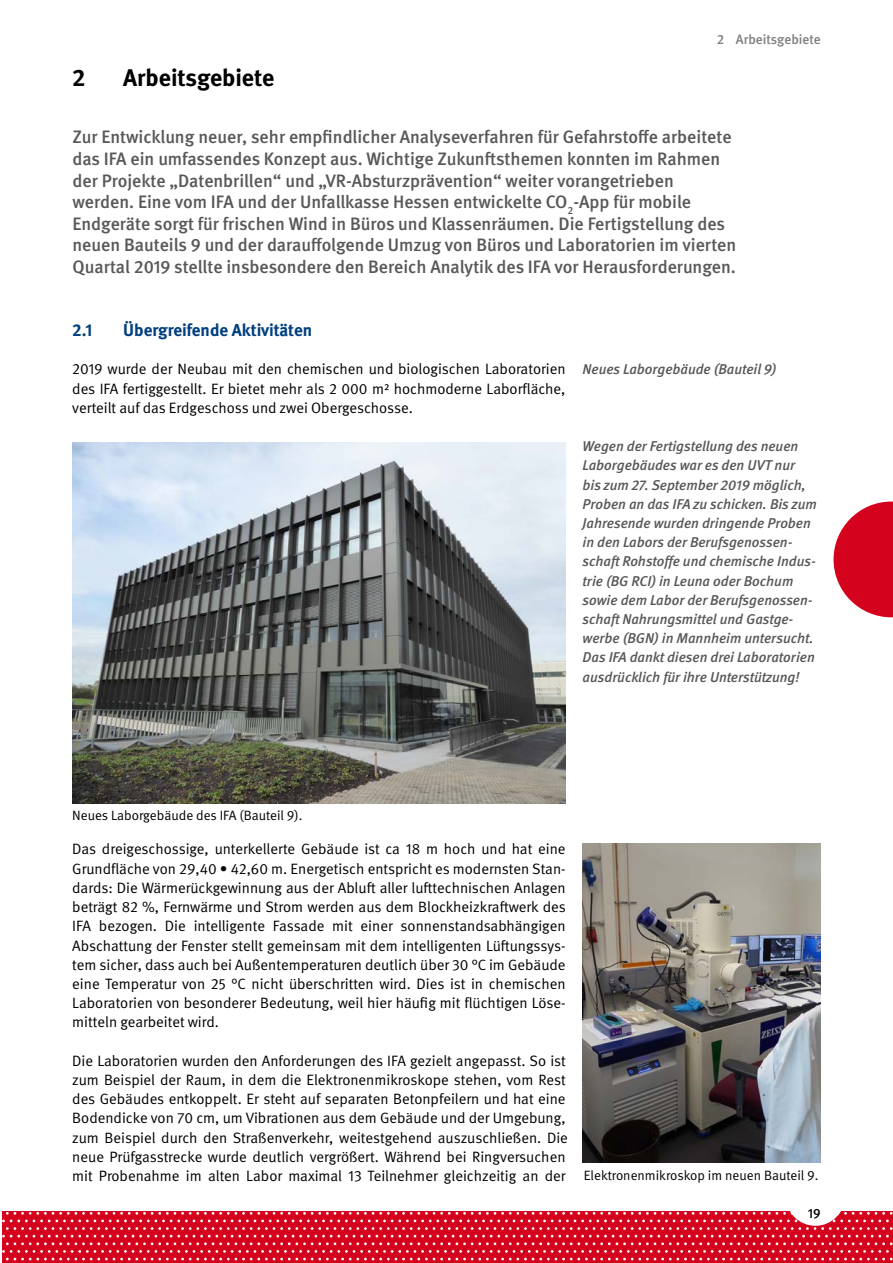
<style>
.page{position:relative;width:893px;height:1263px;background:#fff}
.page>*{position:absolute;margin:0;border:0;box-sizing:border-box;transform-origin:0 0}
.Kapitelüberschrift_Report_1{font:700 24px "DGUV Meta";color:#000}
.Bild_Tabelle_1-spaltig_1{font:500 18px/21.6px "DGUV Meta";color:#58585a}
.Überschrift_1_1_blau{font:700 17.25px "DGUV Meta";color:#003f80}
.Grundtext{font:15px/19.2px "DGUV Meta";color:#000;text-align:justify}
.Marginalie{font:italic 500 14.25px/19.2px "DGUV Meta";color:#58585a}
.t1{font:13.5px "DGUV Meta";color:#000}
.t2{font:500 13.5px "DGUV Meta";color:#7e7f81}
.t3{font:500 13.5px "DGUV Meta";color:#000}
</style>
<div class="page">
<div style="left:2px;top:1212px;width:891px;height:51px;background:#d4021d"></div>
<svg style="left:2px;top:1212px;width:891px;height:48px"></svg>
<svg style="left:833px;top:501px;width:60px;height:116px"></svg>
<div style="left:786px;top:1166px;width:59px;height:60px;background:#fff;border-radius:50%"></div>
<img style="left:72px;top:442px;width:494px;height:362px">
<img style="left:583px;top:843px;width:238px;height:319px">
<h1 class="Kapitelüberschrift_Report_1" style="left:72px;top:64px;width:15px">2</h1>
<h1 class="Kapitelüberschrift_Report_1" style="left:123px;top:64px;width:152px">Arbeitsgebiete</h1>
<p class="t2" style="left:717px;top:32px;width:105px">2 Arbeitsgebiete</p>
<p class="Bild_Tabelle_1-spaltig_1" style="left:72px;top:127px;width:665px">Zur Entwicklung neuer, sehr empfindlicher Analyseverfahren für Gefahrstoffe arbeitete das IFA ein umfassendes Konzept aus. Wichtige Zukunftsthemen konnten im Rahmen der Projekte „Datenbrillen“ und „VR-Absturzprävention“ weiter vorangetrieben werden. Eine vom IFA und der Unfallkasse Hessen entwickelte CO<sub>2</sub>-App für mobile Endgeräte sorgt für frischen Wind in Büros und Klassenräumen. Die Fertigstellung des neuen Bauteils 9 und der darauffolgende Umzug von Büros und Laboratorien im vierten Quartal 2019 stellte insbesondere den Bereich Analytik des IFA vor Herausforderungen.</p>
<h2 class="Überschrift_1_1_blau" style="left:72px;top:320px;width:22px">2.1</h2>
<h2 class="Überschrift_1_1_blau" style="left:123px;top:320px;width:190px">Übergreifende Aktivitäten</h2>
<p class="Grundtext" style="left:72px;top:360px;width:495px">2019 wurde der Neubau mit den chemischen und biologischen Laboratorien des IFA fertiggestellt. Er bietet mehr als 2 000 m² hochmoderne Laborfläche, verteilt auf das Erdgeschoss und zwei Obergeschosse.</p>
<p class="Marginalie" style="left:583px;top:360px;width:195px">Neues Laborgebäude (Bauteil 9)</p>
<p class="Marginalie" style="left:583px;top:437px;width:236px">Wegen der Fertigstellung des neuen Laborgebäudes war es den UVT nur bis zum 27. September 2019 möglich, Proben an das IFA zu schicken. Bis zum Jahresende wurden dringende Proben in den Labors der Berufsgenossen&shy;schaft Rohstoffe und chemische Indus&shy;trie (BG RCI) in Leuna oder Bochum sowie dem Labor der Berufsgenossen&shy;schaft Nahrungsmittel und Gastge&shy;werbe (BGN) in Mannheim untersucht.<br>Das IFA dankt diesen drei Laboratorien ausdrücklich für ihre Unterstützung!</p>
<p class="t1" style="left:72px;top:808px;width:232px">Neues Laborgebäude des IFA (Bauteil 9).</p>
<p class="Grundtext" style="left:72px;top:840px;width:495px">Das dreigeschossige, unterkellerte Gebäude ist ca 18 m hoch und hat eine Grundfläche von 29,40 • 42,60 m. Energetisch entspricht es modernsten Stan&shy;dards: Die Wärmerückgewinnung aus der Abluft aller lufttechnischen Anlagen beträgt 82 %, Fernwärme und Strom werden aus dem Blockheizkraftwerk des IFA bezogen. Die intelligente Fassade mit einer sonnenstandsabhängigen Abschattung der Fenster stellt gemeinsam mit dem intelligenten Lüftungssys&shy;tem sicher, dass auch bei Außentemperaturen deutlich über 30 °C im Gebäude eine Temperatur von 25 °C nicht überschritten wird. Dies ist in chemischen Laboratorien von besonderer Bedeutung, weil hier häufig mit flüchtigen Löse&shy;mitteln gearbeitet wird.</p>
<p class="Grundtext" style="left:72px;top:1051px;width:497px;text-align:left">Die Laboratorien wurden den Anforderungen des IFA gezielt angepasst. So ist zum Beispiel der Raum, in dem die Elektronenmikroskope stehen, vom Rest des Gebäudes entkoppelt. Er steht auf separaten Betonpfeilern und hat eine Bodendicke von 70 cm, um Vibrationen aus dem Gebäude und der Umgebung, zum Beispiel durch den Straßenverkehr, weitestgehend auszuschließen. Die neue Prüfgasstrecke wurde deutlich vergrößert. Während bei Ringversuchen mit Probenahme im alten Labor maximal 13 Teilnehmer gleichzeitig an der</p>
<p class="t1" style="left:584px;top:1168px;width:236px">Elektronenmikroskop im neuen Bauteil 9.</p>
<p class="t3" style="left:808px;top:1205px;width:14px">19</p>
</div>
